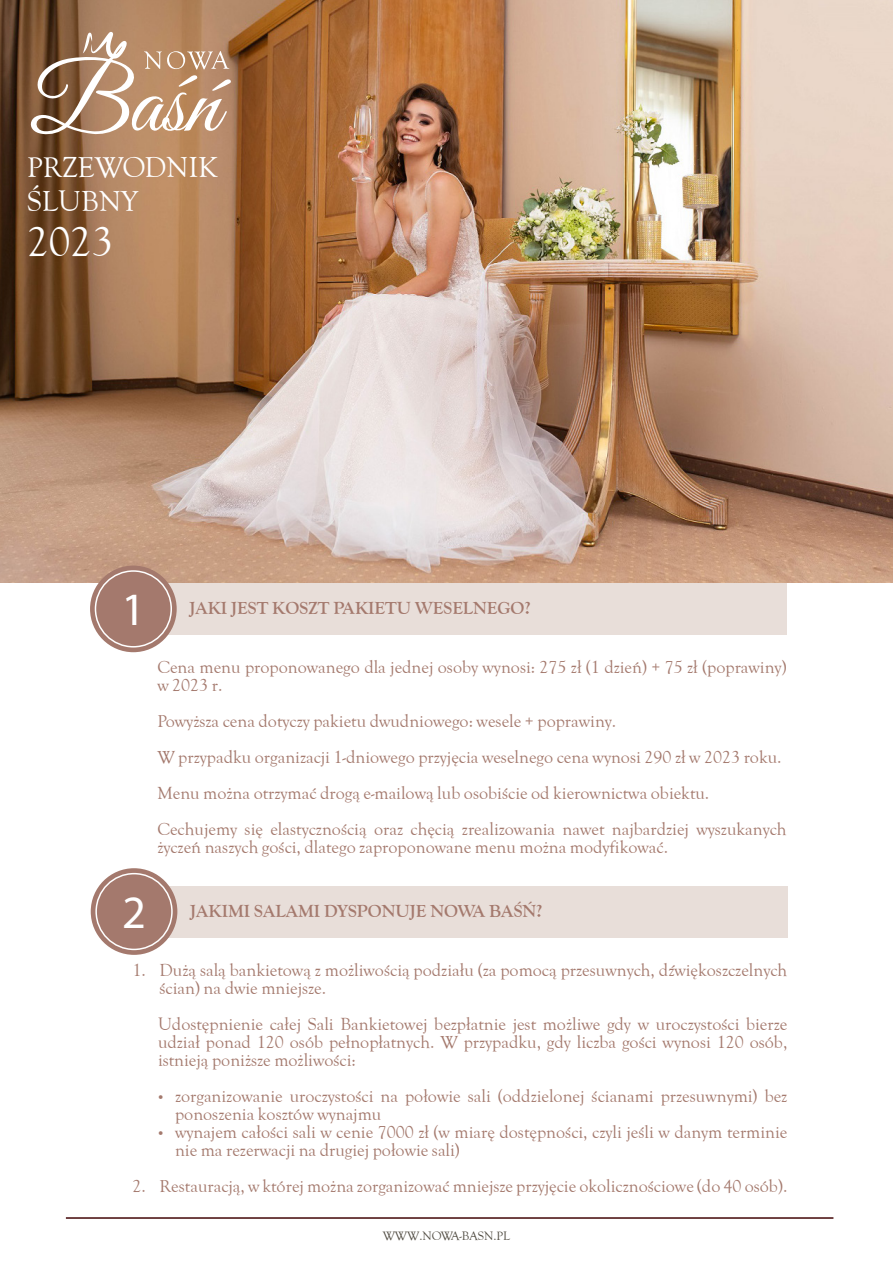
<style>
.page{position:relative;width:893px;height:1263px;background:#fff}
.page>*{position:absolute;margin:0;border:0;box-sizing:border-box;transform-origin:0 0}
.t1{font:46.5px "Myriad Pro";color:#fff}
.t2{font:36px "EFN Goldy Olds";color:#fff}
.t3{font:24.75px "EFN Goldy Olds";color:#fff}
.t4{font:15px/18px "EFN Goldy Olds";color:#a4796d}
.t5{font:700 15px "EFN Goldy Olds";color:#a4796d}
.t6{font:10.5px "EFN Goldy Olds";color:#4f4a40}
</style>
<div class="page">
<hr style="left:66px;top:1217px;width:767px;height:2px;background:#430607">
<img style="left:0;top:0;width:893px;height:583px">
<div style="left:119px;top:583px;width:668px;height:52px;background:#e8ded9"></div>
<div style="left:90px;top:566px;width:87px;height:86px;background:#a4796d;border-radius:50%"></div>
<div style="left:95px;top:570px;width:77px;height:77px;border:2px solid #fff;border-radius:50%"></div>
<div style="left:132px;top:886px;width:655px;height:51px;background:#e8ded9"></div>
<div style="left:91px;top:868px;width:86px;height:87px;background:#a4796d;border-radius:50%"></div>
<div style="left:95px;top:873px;width:78px;height:77px;border:2px solid #fff;border-radius:50%"></div>
<svg style="left:23px;top:32px;width:208px;height:106px;background:#b28f72"></svg>
<p class="t3" style="left:27px;top:150px;width:192px">PRZEWODNIK</p>
<p class="t3" style="left:27px;top:183px;width:113px">ŚLUBNY</p>
<p class="t2" style="left:27px;top:216px;width:88px">2023</p>
<p class="t1" style="left:121px;top:581px;width:25px">1</p>
<p class="t5" style="left:189px;top:598px;width:343px">JAKI JEST KOSZT PAKIETU WESELNEGO?</p>
<p class="t4" style="left:157px;top:658px;width:631px">Cena menu proponowanego dla jednej osoby wynosi: 275 zł (1 dzień) + 75 zł (poprawiny) w 2023 r.</p>
<p class="t4" style="left:157px;top:712px;width:460px">Powyższa cena dotyczy pakietu dwudniowego: wesele + poprawiny.</p>
<p class="t4" style="left:157px;top:748px;width:626px">W przypadku organizacji 1-dniowego przyjęcia weselnego cena wynosi 290 zł w 2023 roku.</p>
<p class="t4" style="left:157px;top:784px;width:553px">Menu można otrzymać drogą e-mailową lub osobiście od kierownictwa obiektu.</p>
<p class="t4" style="left:157px;top:820px;width:631px">Cechujemy się elastycznością oraz chęcią zrealizowania nawet najbardziej wyszukanych życzeń naszych gości, dlatego zaproponowane menu można modyfikować.</p>
<p class="t1" style="left:122px;top:883px;width:25px">2</p>
<p class="t5" style="left:190px;top:901px;width:354px">JAKIMI SALAMI DYSPONUJE NOWA BAŚŃ?</p>
<p class="t4" style="left:160px;top:962px;width:629px;text-indent:-27px">1. Dużą salą bankietową z możliwością podziału (za pomocą przesuwnych, dźwiękoszczelnych ścian) na dwie mniejsze.</p>
<p class="t4" style="left:158px;top:1016px;width:631px;text-align:justify">Udostępnienie całej Sali Bankietowej bezpłatnie jest możliwe gdy w uroczystości bierze udział ponad 120 osób pełnopłatnych. W przypadku, gdy liczba gości wynosi 120 osób, istnieją poniższe możliwości:</p>
<p class="t4" style="left:175px;top:1088px;width:614px;text-indent:-17px">• zorganizowanie uroczystości na połowie sali (oddzielonej ścianami przesuwnymi) bez ponoszenia kosztów wynajmu</p>
<p class="t4" style="left:175px;top:1124px;width:614px;text-indent:-17px">• wynajem całości sali w cenie 7000 zł (w miarę dostępności, czyli jeśli w danym terminie nie ma rezerwacji na drugiej połowie sali)</p>
<p class="t4" style="left:133px;top:1178px;width:656px">2. Restauracją, w której można zorganizować mniejsze przyjęcie okolicznościowe (do 40 osób).</p>
<p class="t6" style="left:383px;top:1228px;width:129px">WWW.NOWA-BASN.PL</p>
</div>
